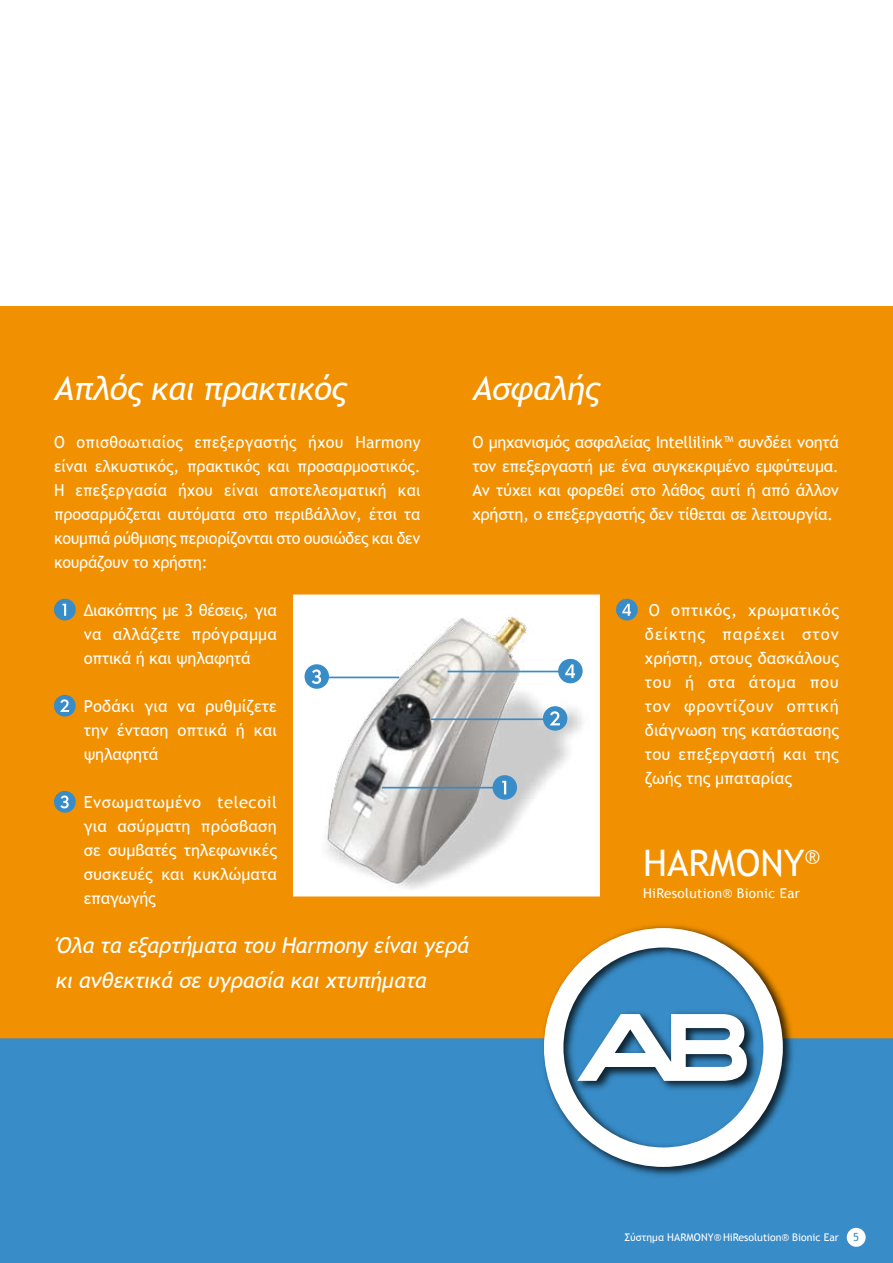
<style>
.page{position:relative;width:893px;height:1263px;background:#fff}
.page>*{position:absolute;margin:0;border:0;box-sizing:border-box;transform-origin:0 0}
.t1{font:36.6px "Trebuchet MS";color:#fff}
.t2{font:italic 33px "Trebuchet MS";letter-spacing:-.02em;color:#fff}
.t3{font:italic 21.75px/34.5px "Trebuchet MS";letter-spacing:-.01em;color:#fff}
.t4{font:16.5px/24px "Trebuchet MS";letter-spacing:-.015em;color:#fff;text-align:justify}
.t5{font:13.5px "Trebuchet MS";letter-spacing:.025em;color:#fff}
.t6{font:11.25px "Trebuchet MS";color:#388cc7}
.t7{font:10.5px "Trebuchet MS";color:#fff}
</style>
<div class="page">
<div style="left:0;top:1028px;width:893px;height:235px;background:#388cc7"></div>
<div style="left:0;top:306px;width:893px;height:732px;background:#f19000"></div>
<div style="left:0;top:316px;width:893px;height:714px;background:#f19000"></div>
<img style="left:294px;top:595px;width:305px;height:301px">
<div style="left:291px;top:592px;width:311px;height:307px;border:2px solid #f19000"></div>
<hr style="left:382px;top:787px;width:122px;height:1px;background:#388cc7">
<div style="left:493px;top:775px;width:24px;height:25px;background:#388cc7;border-radius:50%"></div>
<svg style="left:502px;top:781px;width:4px;height:13px"></svg>
<hr style="left:431px;top:718px;width:122px;height:2px;background:#388cc7">
<div style="left:543px;top:706px;width:24px;height:25px;background:#388cc7;border-radius:50%"></div>
<svg style="left:550px;top:711px;width:10px;height:14px"></svg>
<hr style="left:448px;top:671px;width:122px;height:1px;background:#388cc7">
<div style="left:558px;top:659px;width:25px;height:24px;background:#388cc7;border-radius:50%"></div>
<svg style="left:565px;top:664px;width:10px;height:14px"></svg>
<hr style="left:315px;top:677px;width:84px;height:1px;background:#388cc7">
<div style="left:305px;top:664px;width:24px;height:25px;background:#388cc7;border-radius:50%"></div>
<svg style="left:312px;top:669px;width:9px;height:15px"></svg>
<div style="left:847px;top:1228px;width:19px;height:19px;background:#fff;border-radius:50%"></div>
<div style="left:54px;top:599px;width:22px;height:21px;background:#388cc7;border-radius:50%"></div>
<svg style="left:62px;top:604px;width:4px;height:12px"></svg>
<div style="left:54px;top:695px;width:22px;height:21px;background:#388cc7;border-radius:50%"></div>
<svg style="left:60px;top:699px;width:9px;height:13px"></svg>
<div style="left:54px;top:791px;width:22px;height:22px;background:#388cc7;border-radius:50%"></div>
<svg style="left:60px;top:795px;width:9px;height:13px"></svg>
<div style="left:616px;top:599px;width:22px;height:21px;background:#388cc7;border-radius:50%"></div>
<svg style="left:622px;top:604px;width:9px;height:12px"></svg>
<img style="left:539px;top:925px;width:258px;height:251px">
<svg style="left:544px;top:928px;width:239px;height:239px"></svg>
<h2 class="t2" style="left:54px;top:368px;width:294px">Απλός και πρακτικός</h2>
<p class="t4" style="left:54px;top:430px;width:368px">Ο οπισθοωτιαίος επεξεργαστής ήχου Harmony είναι ελκυστικός, πρακτικός και προσαρμοστικός.<br>Η επεξεργασία ήχου είναι αποτελεσματική και προσαρμόζεται αυτόματα στο περιβάλλον, έτσι τα κουμπιά ρύθμισης περιορίζονται στο ουσιώδες και δεν κουράζουν το χρήστη:</p>
<p class="t4" style="left:84px;top:598px;width:195px">Διακόπτης με 3 θέσεις, για να αλλάζετε πρόγραμμα οπτικά ή και ψηλαφητά</p>
<p class="t4" style="left:84px;top:694px;width:195px">Ροδάκι για να ρυθμίζετε την ένταση οπτικά ή και ψηλαφητά</p>
<p class="t4" style="left:84px;top:790px;width:195px">Ενσωματωμένο telecoil για ασύρματη πρόσβαση σε συμβατές τηλεφωνικές συσκευές και κυκλώματα επαγωγής</p>
<h2 class="t2" style="left:472px;top:369px;width:129px">Ασφαλής</h2>
<p class="t4" style="left:472px;top:430px;width:368px">Ο μηχανισμός ασφαλείας I ntellilink™ συνδέει νοητά τον επεξεργαστή με ένα συγκεκριμένο εμφύτευμα.<br>Αν τύχει και φορεθεί στο λάθος αυτί ή από άλλον χρήστη, ο επεξεργαστής δεν τίθεται σε λειτουργία.</p>
<p class="t4" style="left:645px;top:598px;width:196px">Ο οπτικός, χρωματικός δείκτης παρέχει στον χρήστη, στους δασκάλους του ή στα άτομα που τον φροντίζουν οπτική διάγνωση της κατάστασης του επεξεργαστή και της ζωής της μπαταρίας</p>
<h1 class="t1" style="left:643px;top:842px;width:178px">HARMONY<sup>®</sup></h1>
<p class="t5" style="left:643px;top:885px;width:158px">HiResolution® Bionic Ear</p>
<h3 class="t3" style="left:56px;top:929px;width:415px">Όλα τα εξαρτήματα του Harmony είναι γερά κι ανθεκτικά σε υγρασία και χτυπήματα</h3>
<p class="t7" style="left:624px;top:1231px;width:216px">Σύστημα HARMONY® HiResolution® Bionic Ear</p>
<p class="t6" style="left:853px;top:1230px;width:7px">5</p>
</div>
